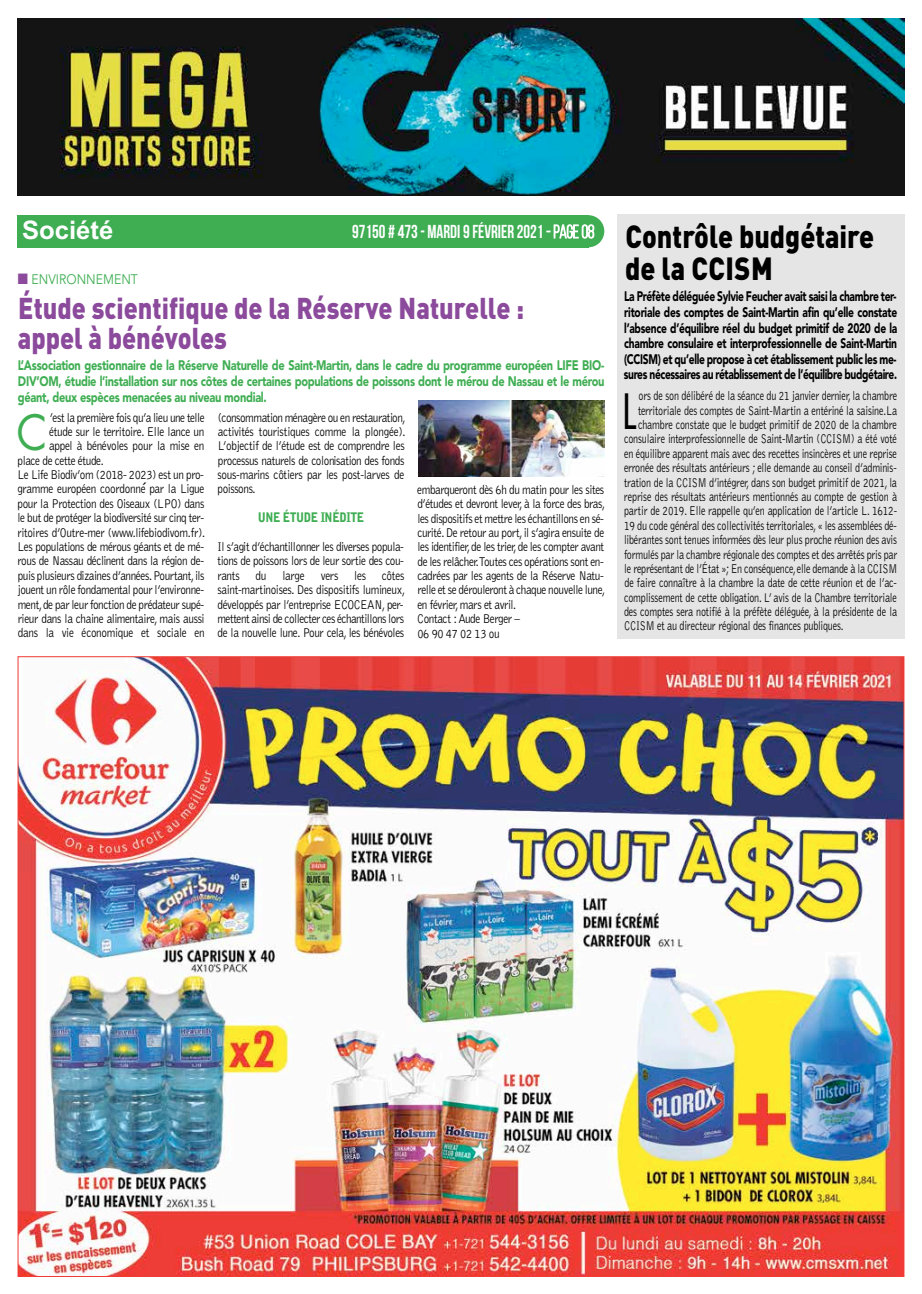
<style>
.page{position:relative;width:922px;height:1294px;background:#fff}
.page>*{position:absolute;margin:0;border:0;box-sizing:border-box;transform-origin:0 0}
.t1{font:47.38px "Futura";color:#3fae53;scale:.9 1}
.t2{font:47.38px "Futura";color:#000;scale:.81 1}
.t3{font:900 31.62px/31.6px "DIN Pro";color:#000;scale:.85 1}
.t4{font:900 29.75px/29.8px "DIN Pro";color:#8b4a9b;scale:.85 1}
.t5{font:700 25.62px "Arial";color:#fff}
.t6{font:700 18.75px "Bebas Neue";color:#fff;scale:.9 1}
.t7{font:900 13.75px/15.6px "Avenir";letter-spacing:-.035em;color:#000;text-align:justify;scale:.74 1}
.t8{font:900 13.75px/15.6px "Avenir";letter-spacing:-.025em;color:#3fae53;text-align:justify;scale:.8 1}
.t9{font:13.75px "Avenir";color:#3fae53;scale:.89 1}
.t10{font:300 13.12px/14.4px "Bell Gothic";letter-spacing:-.025em;color:#000;scale:.85 1}
.t11{font:300 13.12px "Bell Gothic";letter-spacing:-.025em;color:#000;scale:.77 1}
.t12{font:900 13.12px "Bell Gothic";color:#3fae53;scale:.85 1}
.s1{font-weight:400}
.s2{color:#8b4a9b}
.s3{font-family:"Menlo";font-weight:700;font-style:italic}
</style>
<div class="page">
<div style="left:617px;top:214px;width:287px;height:424px;background:#e6e5e5"></div>
<div style="left:18px;top:215px;width:571px;height:32px;background:#3fae53"></div>
<div style="left:572px;top:215px;width:32px;height:32px;background:#3fae53;border-radius:50%"></div>
<svg style="left:546px;top:224px;width:48px;height:15px"></svg>
<img style="left:18px;top:18px;width:886px;height:178px">
<img style="left:20px;top:658px;width:882px;height:616px">
<img style="left:418px;top:400px;width:186px;height:76px">
<h3 class="t5" style="left:22px;top:213px;width:93px">Société</h3>
<h3 class="t6" style="left:352px;top:221px;width:271px">97150 # 473- MARDI9FÉVRIER 2021 <span class="s1">- page 08</span></h3>
<p class="t9" style="left:18px;top:271px;width:136px"><span class="s2">■</span> ENVIRONNEMENT</p>
<h3 class="t4" style="left:18px;top:289px;width:597px">Étude scientifique de la Réserve Naturelle : appel à bénévoles</h3>
<p class="t8" style="left:18px;top:357px;width:734px">L’Association gestionnaire de la Réserve Naturelle de Saint-Martin, dans le cadre du programme européen LIFE BIO-DIV’OM, étudie l’installation sur nos côtes de certaines populations de poissons dont le mérou de Nassau et le mérou géant, deux espèces menacées au niveau mondial.</p>
<h1 class="t1" style="left:17px;top:402px;width:35px">C</h1>
<p class="t10" style="left:50px;top:410px;width:184px">’est la première fois qu’a lieu une telle</p>
<p class="t10" style="left:49px;top:425px;width:184px">étude sur le territoire. Elle lance un</p>
<p class="t10" style="left:49px;top:439px;width:184px">appel à bénévoles pour la mise en</p>
<p class="t10" style="left:18px;top:453px;width:103px">place de cette étude.</p>
<p class="t10" style="left:18px;top:468px;width:221px">Le Life Biodiv’om (2018- 2023) est un pro-</p>
<p class="t10" style="left:17px;top:482px;width:221px">gramme européen coordonn<span class="s3">́</span>e par la Ligue</p>
<p class="t10" style="left:17px;top:496px;width:221px">pour la Protection des Oiseaux (LPO) dans</p>
<p class="t10" style="left:17px;top:511px;width:221px">le but de protéger la biodiversité sur cinq ter-</p>
<p class="t10" style="left:17px;top:525px;width:222px">ritoires d’Outre-mer (www.lifebiodivom.fr).</p>
<p class="t10" style="left:18px;top:539px;width:221px">Les populations de mérous géants et de mé-</p>
<p class="t10" style="left:18px;top:554px;width:221px">rous de Nassau déclinent dans la région de-</p>
<p class="t10" style="left:18px;top:568px;width:221px">puis plusieurs dizaines d’années.Pourtant,ils</p>
<p class="t10" style="left:18px;top:583px;width:221px">jouent un rôle fondamental pour l’environne-</p>
<p class="t10" style="left:18px;top:597px;width:221px">ment,de par leur fonction de prédateur supé-</p>
<p class="t10" style="left:18px;top:611px;width:221px">rieur dans la chaine alimentaire, mais aussi</p>
<p class="t10" style="left:18px;top:626px;width:221px">dans la vie économique et sociale en</p>
<p class="t10" style="left:217px;top:410px;width:223px;text-align:justify">(consommation ménagère ou en restauration, activités touristiques comme la plongée).<br>L’objectif de l’étude est de comprendre les processus naturels de colonisation des fonds sous-marins côtiers par les post-larves de poissons.</p>
<p class="t12" style="left:258px;top:510px;width:127px">UNE ÉTUDE INÉDITE</p>
<p class="t10" style="left:217px;top:540px;width:222px">Il s’agit d’échantillonner les diverses popula&shy;tions de poissons lors de leur sortie des cou&shy;rants du large vers les côtes saint-martinoises. Des dispositifs lumineux, développés par l’entreprise ECOCEAN, per&shy;mettent ainsi de collecter ces échantillons lors de la nouvelle lune. Pour cela, les bénévoles</p>
<p class="t10" style="left:417px;top:482px;width:223px">embarqueront dès 6h du matin pour les sites d’études et devront lever, à la force des bras, les dispositifs et mettre les échantillons en sé&shy;curité.De retour au port,il s’agira ensuite de les identifier,de les trier,de les compter avant de les relâcher.Toutes ces opérations sont en&shy;cadrées par les agents de la Réserve Natu&shy;relle et se dérouleront à chaque nouvelle lune, en février, mars et avril.<br>Contact : Aude Berger –<br>06 90 47 02 13 ou</p>
<h2 class="t3" style="left:625px;top:217px;width:294px">Contrôle budgétaire de la CCISM</h2>
<p class="t7" style="left:623px;top:288px;width:371px">La Préfète déléguée Sylvie Feucher avait saisi la chambre ter&shy;ritoriale des comptes de Saint-Martin afin qu’elle constate l’absence d’équilibre réel du budget primitif de 2020 de la chambre consulaire et interprofessionnelle de Saint-Martin (CCISM) et qu’elle propose à cet établissement public les me&shy;sures nécessaires au rétablissement de l’équilibre budgétaire.</p>
<h1 class="t2" style="left:622px;top:381px;width:19px">L</h1>
<p class="t11" style="left:638px;top:389px;width:337px">ors de son délibéré de la séance du 21 janvier dernier, la chambre</p>
<p class="t11" style="left:637px;top:403px;width:338px">territoriale des comptes de Saint-Martin a entériné la saisine.La</p>
<p class="t11" style="left:638px;top:418px;width:338px">chambre constate que le budget primitif de 2020 de la chambre</p>
<p class="t11" style="left:624px;top:432px;width:356px">consulaire interprofessionnelle de Saint-Martin (CCISM) a été voté</p>
<p class="t11" style="left:624px;top:446px;width:356px">en équilibre apparent mais avec des recettes insincères et une reprise</p>
<p class="t11" style="left:624px;top:461px;width:355px">erronée des résultats antérieurs ; elle demande au conseil d’adminis-</p>
<p class="t11" style="left:624px;top:475px;width:356px">tration de la CCISM d’intégrer, dans son budget primitif de 2021, la</p>
<p class="t11" style="left:623px;top:489px;width:356px">reprise des résultats antérieurs mentionnés au compte de gestion à</p>
<p class="t11" style="left:624px;top:504px;width:356px">partir de 2019. Elle rappelle qu’en application de l’article L. 1612-</p>
<p class="t11" style="left:624px;top:518px;width:356px">19 du code général des collectivités territoriales, « les assemblées dé-</p>
<p class="t11" style="left:624px;top:533px;width:356px">libérantes sont tenues informées dès leur plus proche réunion des avis</p>
<p class="t11" style="left:624px;top:547px;width:356px">formulés par la chambre régionale des comptes et des arrêtés pris par</p>
<p class="t11" style="left:624px;top:561px;width:356px">le représentant de l’État »;En conséquence, elle demande à la CCISM</p>
<p class="t11" style="left:624px;top:576px;width:355px">de faire connaître à la chambre la date de cette réunion et de l’ac-</p>
<p class="t11" style="left:624px;top:590px;width:356px">complissement de cette obligation. L’ avis de la Chambre territoriale</p>
<p class="t11" style="left:624px;top:604px;width:356px">des comptes sera notifié à la préfète déléguée, à la présidente de la</p>
<p class="t11" style="left:624px;top:619px;width:287px">CCISM et au directeur régional des finances publiques.</p>
</div>
